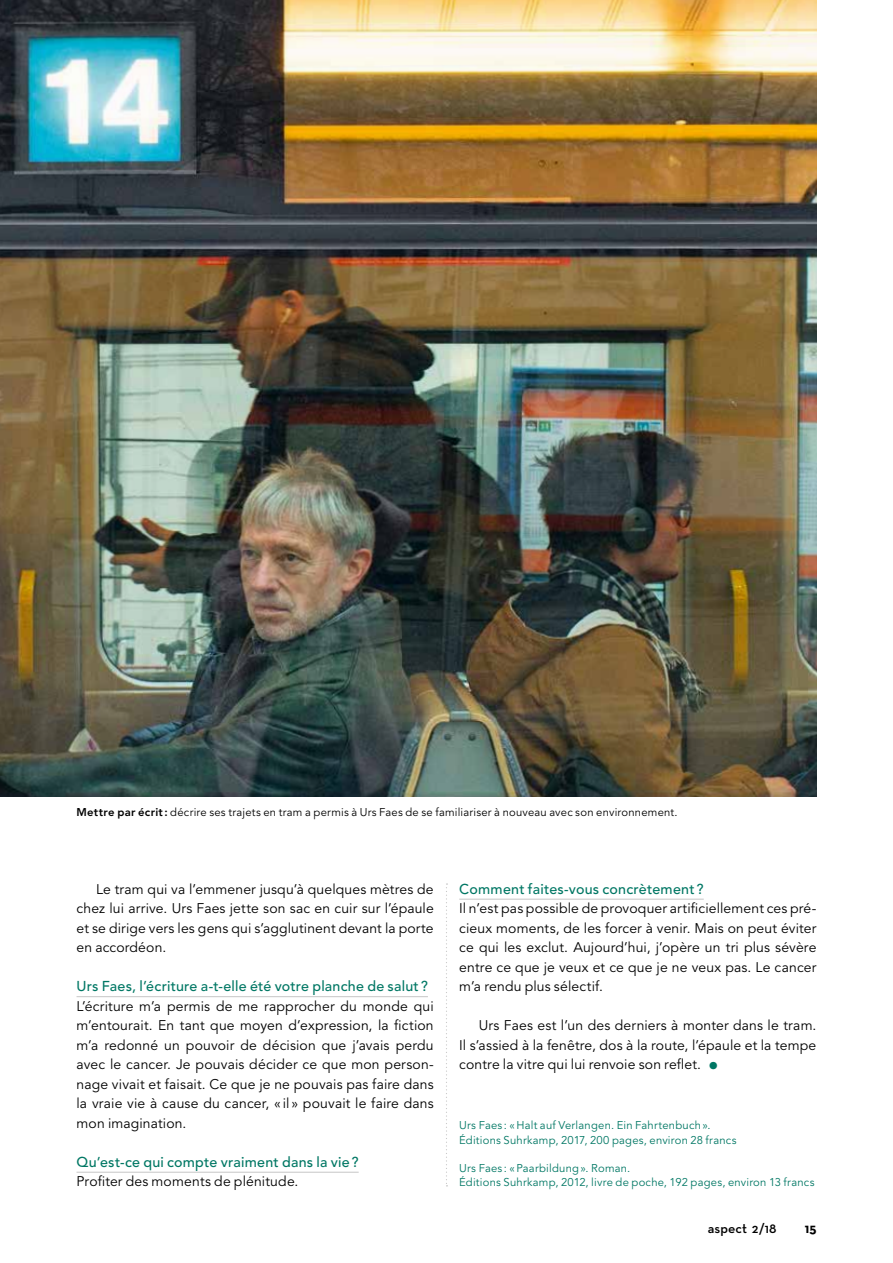
<style>
.page{position:relative;width:893px;height:1263px;background:#fff}
.page>*{position:absolute;margin:0;border:0;box-sizing:border-box;transform-origin:0 0}
.t1{font:500 14.25px "Avenir LT Std";letter-spacing:.015em;color:#007764}
.t2{font:13.95px/19.5px "Avenir LT Std";letter-spacing:.01em;color:#000;text-align:justify}
.t3{font:600 13.95px "Neutraface Text";letter-spacing:.005em;color:#000}
.t4{font:700 13.95px "Neutraface Text";color:#000}
.t5{font:11.25px/14.2px "Avenir LT Std";letter-spacing:.02em;color:#007764}
.t6{font:11.25px "Avenir LT Std";letter-spacing:.02em;color:#000}
.s1{font-weight:800}
.s2{font-size:21px;color:#007764}
</style>
<div class="page">
<hr style="left:77px;top:996px;width:351px;height:1px;background:#c6c6c6">
<hr style="left:77px;top:1172px;width:282px;height:1px;background:#c6c6c6">
<svg style="left:446px;top:883px;width:1px;height:303px"></svg>
<hr style="left:459px;top:899px;width:245px;height:1px;background:#c6c6c6">
<img style="left:0;top:0;width:816px;height:796px">
<p class="t6" style="left:77px;top:805px;width:603px"><span class="s1">Mettre par écrit:</span> décrire ses trajets en tram a permis à Urs Faes de se familiariser à nouveau avec son environnement.</p>
<p class="t2" style="left:77px;top:880px;width:359px;text-indent:20px">Le tram qui va l’emmener jusqu’à quelques mètres de chez lui arrive. Urs Faes jette son sac en cuir sur l’épaule et se dirige vers les gens qui s’agglutinent devant la porte en accordéon.</p>
<p class="t1" style="left:77px;top:978px;width:353px">Urs Faes, l’écriture a-t-elle été votre planche de salut ?</p>
<p class="t2" style="left:77px;top:997px;width:359px">L’écriture m’a permis de me rapprocher du monde qui m’entourait. En tant que moyen d’expression, la fiction m’a redonné un pouvoir de décision que j’avais perdu avec le cancer. Je pouvais décider ce que mon person&shy;nage vivait et faisait. Ce que je ne pouvais pas faire dans la vraie vie à cause du cancer, « il » pouvait le faire dans mon imagination.</p>
<p class="t1" style="left:77px;top:1154px;width:284px">Qu’est-ce qui compte vraiment dans la vie?</p>
<p class="t2" style="left:77px;top:1172px;width:223px">Profiter des moments de plénitude.</p>
<p class="t1" style="left:459px;top:881px;width:246px">Comment faites-vous concrètement ?</p>
<p class="t2" style="left:459px;top:899px;width:359px">Il n’est pas possible de provoquer artificiellement ces pré&shy;cieux moments, de les forcer à venir. Mais on peut éviter ce qui les exclut. Aujourd’hui, j’opère un tri plus sévère entre ce que je veux et ce que je ne veux pas. Le cancer m’a rendu plus sélectif.</p>
<p class="t2" style="left:459px;top:1016px;width:359px;text-indent:20px">Urs Faes est l’un des derniers à monter dans le tram.<br>Il s’assied à la fenêtre, dos à la route, l’épaule et la tempe contre la vitre qui lui renvoie son reflet. <span class="s2">•</span></p>
<p class="t5" style="left:459px;top:1119px;width:279px">Urs Faes : «Halt auf Verlangen. Ein Fahrtenbuch».<br>Éditions Suhrkamp, 2017, 200 pages, environ 28 francs</p>
<p class="t5" style="left:459px;top:1161px;width:357px">Urs Faes : «Paarbildung». Roman.<br>Éditions Suhrkamp, 2012, livre de poche, 192 pages, environ 13 francs</p>
<p class="t3" style="left:708px;top:1219px;width:70px">aspect 2/18</p>
<p class="t4" style="left:805px;top:1219px;width:13px">15</p>
</div>
